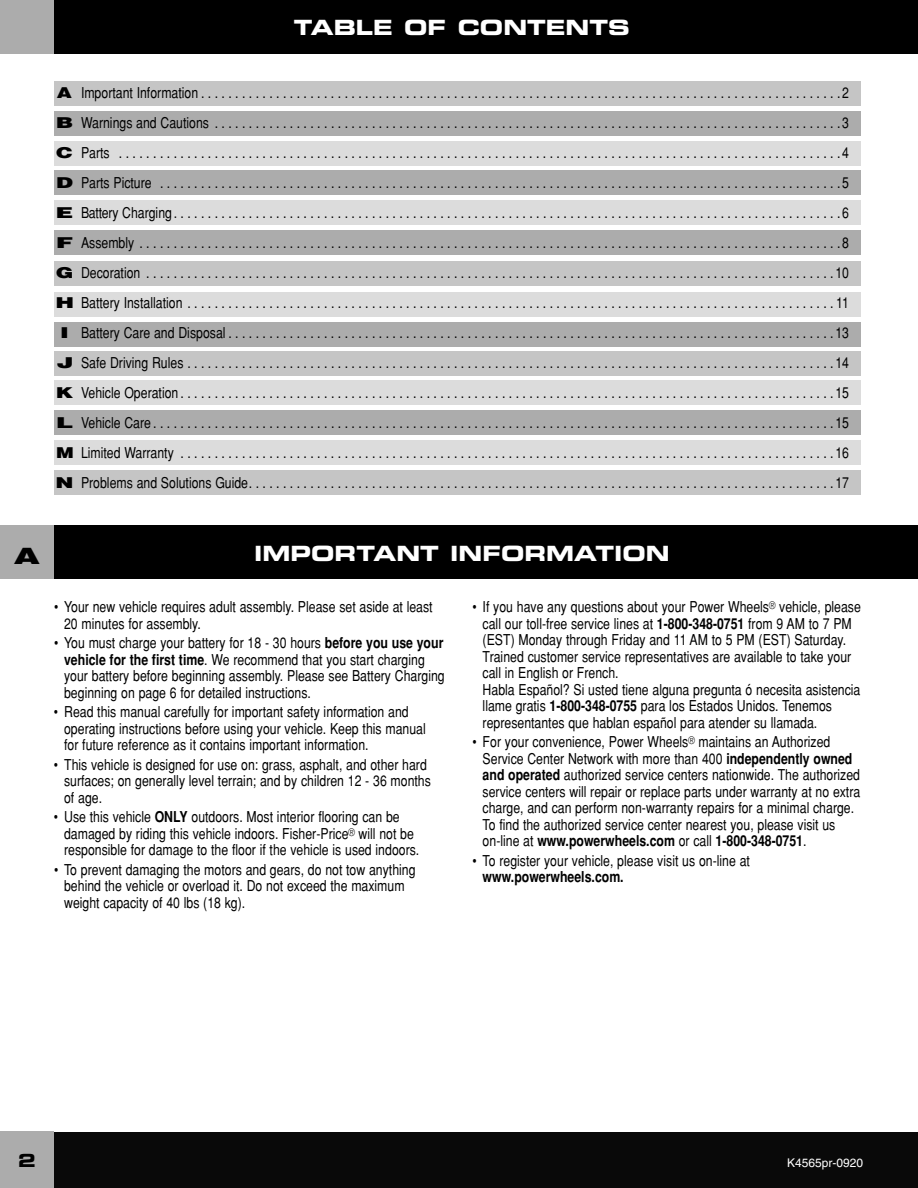
<style>
.page{position:relative;width:918px;height:1188px;background:#fff}
.page>*{position:absolute;margin:0;border:0;box-sizing:border-box;transform-origin:0 0}
.t1{font:900 22.5px "Helvetica";color:#000;scale:1.5 1}
.t2{font:21px "Eurostile Bold Extended Two";color:#fff}
.t3{font:21px "Helvetica";color:#fff}
.t4{font:18px "Helvetica";color:#000}
.t5{font:18px "Eurostile Bold Extended Two";color:#000}
.t6{font:condensed 15px/16.5px "Helvetica";color:#000}
.t7{font:700 condensed 15px "Helvetica";color:#000}
.t8{font:12px "Helvetica";color:#fff}
.s1{font-weight:900;font-stretch:normal}
.s2{font-weight:700}
</style>
<div class="page">
<div style="left:0;top:525px;width:918px;height:53px;background:#000"></div>
<div style="left:0;top:525px;width:54px;height:54px;background:#acacac"></div>
<div style="left:54px;top:471px;width:807px;height:24px;background:#c5c5c5"></div>
<div style="left:54px;top:441px;width:807px;height:24px;background:#dcdcdc"></div>
<div style="left:54px;top:410px;width:807px;height:24px;background:#acacac"></div>
<div style="left:54px;top:381px;width:807px;height:24px;background:#dcdcdc"></div>
<div style="left:54px;top:352px;width:807px;height:24px;background:#c5c5c5"></div>
<div style="left:54px;top:322px;width:807px;height:25px;background:#acacac"></div>
<div style="left:54px;top:292px;width:807px;height:24px;background:#dcdcdc"></div>
<div style="left:54px;top:262px;width:807px;height:24px;background:#c5c5c5"></div>
<div style="left:54px;top:231px;width:807px;height:24px;background:#acacac"></div>
<div style="left:54px;top:200px;width:807px;height:24px;background:#dcdcdc"></div>
<div style="left:54px;top:170px;width:807px;height:24px;background:#acacac"></div>
<div style="left:54px;top:141px;width:807px;height:25px;background:#dcdcdc"></div>
<div style="left:54px;top:112px;width:807px;height:24px;background:#acacac"></div>
<div style="left:54px;top:81px;width:807px;height:24px;background:#c5c5c5"></div>
<div style="left:0;top:1132px;width:918px;height:56px;background:#090909"></div>
<div style="left:0;top:1132px;width:54px;height:56px;background:#acacac"></div>
<div style="left:0;top:0;width:918px;height:54px;background:#000"></div>
<div style="left:0;top:0;width:54px;height:54px;background:#acacac"></div>
<h2 class="t2" style="left:294px;top:20px;width:338px">TABLE OF CONTENTS</h2>
<h2 class="t3" style="left:377px;top:23px;width:223px">TABLE OF CONTENTS</h2>
<p class="t6" style="left:56px;top:79px;width:795px;line-height:30px;text-align:center"><span class="s1">A</span> Important Information . . . . . . . . . . . . . . . . . . . . . . . . . . . . . . . . . . . . . . . . . . . . . . . . . . . . . . . . . . . . . . . . . . . . . . . . . . . . . . . . . . . . . . . . . . . . . . 2<br><span class="s1">B</span> Warnings and Cautions . . . . . . . . . . . . . . . . . . . . . . . . . . . . . . . . . . . . . . . . . . . . . . . . . . . . . . . . . . . . . . . . . . . . . . . . . . . . . . . . . . . . . . . . . . . . 3<br><span class="s1">C</span> Parts . . . . . . . . . . . . . . . . . . . . . . . . . . . . . . . . . . . . . . . . . . . . . . . . . . . . . . . . . . . . . . . . . . . . . . . . . . . . . . . . . . . . . . . . . . . . . . . . . . . . . . . . . . 4<br><span class="s1">D</span> Parts Picture . . . . . . . . . . . . . . . . . . . . . . . . . . . . . . . . . . . . . . . . . . . . . . . . . . . . . . . . . . . . . . . . . . . . . . . . . . . . . . . . . . . . . . . . . . . . . . . . . . . . 5<br><span class="s1">E</span> Battery Charging. . . . . . . . . . . . . . . . . . . . . . . . . . . . . . . . . . . . . . . . . . . . . . . . . . . . . . . . . . . . . . . . . . . . . . . . . . . . . . . . . . . . . . . . . . . . . . . . . . 6<br><span class="s1">F</span> Assembly . . . . . . . . . . . . . . . . . . . . . . . . . . . . . . . . . . . . . . . . . . . . . . . . . . . . . . . . . . . . . . . . . . . . . . . . . . . . . . . . . . . . . . . . . . . . . . . . . . . . . . . 8<br><span class="s1">G</span> Decoration . . . . . . . . . . . . . . . . . . . . . . . . . . . . . . . . . . . . . . . . . . . . . . . . . . . . . . . . . . . . . . . . . . . . . . . . . . . . . . . . . . . . . . . . . . . . . . . . . . . . . 10<br><span class="s1">H</span> Battery Installation . . . . . . . . . . . . . . . . . . . . . . . . . . . . . . . . . . . . . . . . . . . . . . . . . . . . . . . . . . . . . . . . . . . . . . . . . . . . . . . . . . . . . . . . . . . . . . . 11<br><span class="s1">I</span> Battery Care and Disposal . . . . . . . . . . . . . . . . . . . . . . . . . . . . . . . . . . . . . . . . . . . . . . . . . . . . . . . . . . . . . . . . . . . . . . . . . . . . . . . . . . . . . . . . . 13<br><span class="s1">J</span> Safe Driving Rules . . . . . . . . . . . . . . . . . . . . . . . . . . . . . . . . . . . . . . . . . . . . . . . . . . . . . . . . . . . . . . . . . . . . . . . . . . . . . . . . . . . . . . . . . . . . . . . 14<br><span class="s1">K</span> Vehicle Operation . . . . . . . . . . . . . . . . . . . . . . . . . . . . . . . . . . . . . . . . . . . . . . . . . . . . . . . . . . . . . . . . . . . . . . . . . . . . . . . . . . . . . . . . . . . . . . . . 15<br><span class="s1">L</span> Vehicle Care . . . . . . . . . . . . . . . . . . . . . . . . . . . . . . . . . . . . . . . . . . . . . . . . . . . . . . . . . . . . . . . . . . . . . . . . . . . . . . . . . . . . . . . . . . . . . . . . . . . . 15<br><span class="s1">M</span> Limited Warranty . . . . . . . . . . . . . . . . . . . . . . . . . . . . . . . . . . . . . . . . . . . . . . . . . . . . . . . . . . . . . . . . . . . . . . . . . . . . . . . . . . . . . . . . . . . . . . . . 16<br><span class="s1">N</span> Problems and Solutions Guide. . . . . . . . . . . . . . . . . . . . . . . . . . . . . . . . . . . . . . . . . . . . . . . . . . . . . . . . . . . . . . . . . . . . . . . . . . . . . . . . . . . . . . 17</p>
<h1 class="t1" style="left:14px;top:548px;width:19px">A</h1>
<h2 class="t2" style="left:254px;top:545px;width:417px">IMPORTANT INFORMATION</h2>
<p class="t6" style="left:64px;top:600px;width:370px;text-indent:-10px">• Your new vehicle requires adult assembly. Please set aside at least<br>20 minutes for assembly.</p>
<p class="t6" style="left:64px;top:636px;width:382px;text-indent:-10px">• You must charge your battery for 18 - 30 hours <span class="s2">before you use your vehicle for the first time</span>. We recommend that you start charging your battery before beginning assembly. Please see Battery Charging beginning on page 6 for detailed instructions.</p>
<p class="t6" style="left:64px;top:705px;width:363px;text-indent:-10px">• Read this manual carefully for important safety information and operating instructions before using your vehicle. Keep this manual for future reference as it contains important information.</p>
<p class="t6" style="left:64px;top:758px;width:368px;text-indent:-10px">• This vehicle is designed for use on: grass, asphalt, and other hard surfaces; on generally level terrain; and by children 12 - 36 months of age.</p>
<p class="t6" style="left:64px;top:810px;width:357px;text-indent:-10px">• Use this vehicle <span class="s2">ONLY</span> outdoors. Most interior flooring can be damaged by riding this vehicle indoors. Fisher-Price<sup>®</sup> will not be responsible for damage to the floor if the vehicle is used indoors.</p>
<p class="t6" style="left:64px;top:863px;width:353px;text-indent:-10px">• To prevent damaging the motors and gears, do not tow anything behind the vehicle or overload it. Do not exceed the maximum weight capacity of 40 lbs (18 kg).</p>
<p class="t6" style="left:483px;top:600px;width:380px;text-indent:-10px">• If you have any questions about your Power Wheels<sup>®</sup> vehicle, please call our toll-free service lines at <span class="s2">1-800-348-0751</span> from 9 AM to 7 PM (EST) Monday through Friday and 11 AM to 5 PM (EST) Saturday.<br>Trained customer service representatives are available to take your call in English or French.<br>Habla Español? Si usted tiene alguna pregunta ó necesita asistencia llame gratis <span class="s2">1-800-348-0755</span> para los Estados Unidos. Tenemos representantes que hablan español para atender su llamada.</p>
<p class="t6" style="left:483px;top:735px;width:379px;text-indent:-10px">• For your convenience, Power Wheels<sup>®</sup> maintains an Authorized Service Center Network with more than 400 <span class="s2">independently owned and operated</span> authorized service centers nationwide. The authorized service centers will repair or replace parts under warranty at no extra charge, and can perform non-warranty repairs for a minimal charge.<br>To find the authorized service center nearest you, please visit us on-line at <span class="s2">www.powerwheels.com</span> or call <span class="s2">1-800-348-0751</span>.</p>
<p class="t6" style="left:473px;top:854px;width:279px">• To register your vehicle, please visit us on-line at</p>
<p class="t7" style="left:483px;top:872px;width:143px">www.powerwheels.com.</p>
<p class="t5" style="left:18px;top:1154px;width:19px">2</p>
<p class="t4" style="left:22px;top:1154px;width:12px">2</p>
<p class="t8" style="left:787px;top:1158px;width:78px">K4565pr-0920</p>
</div>
